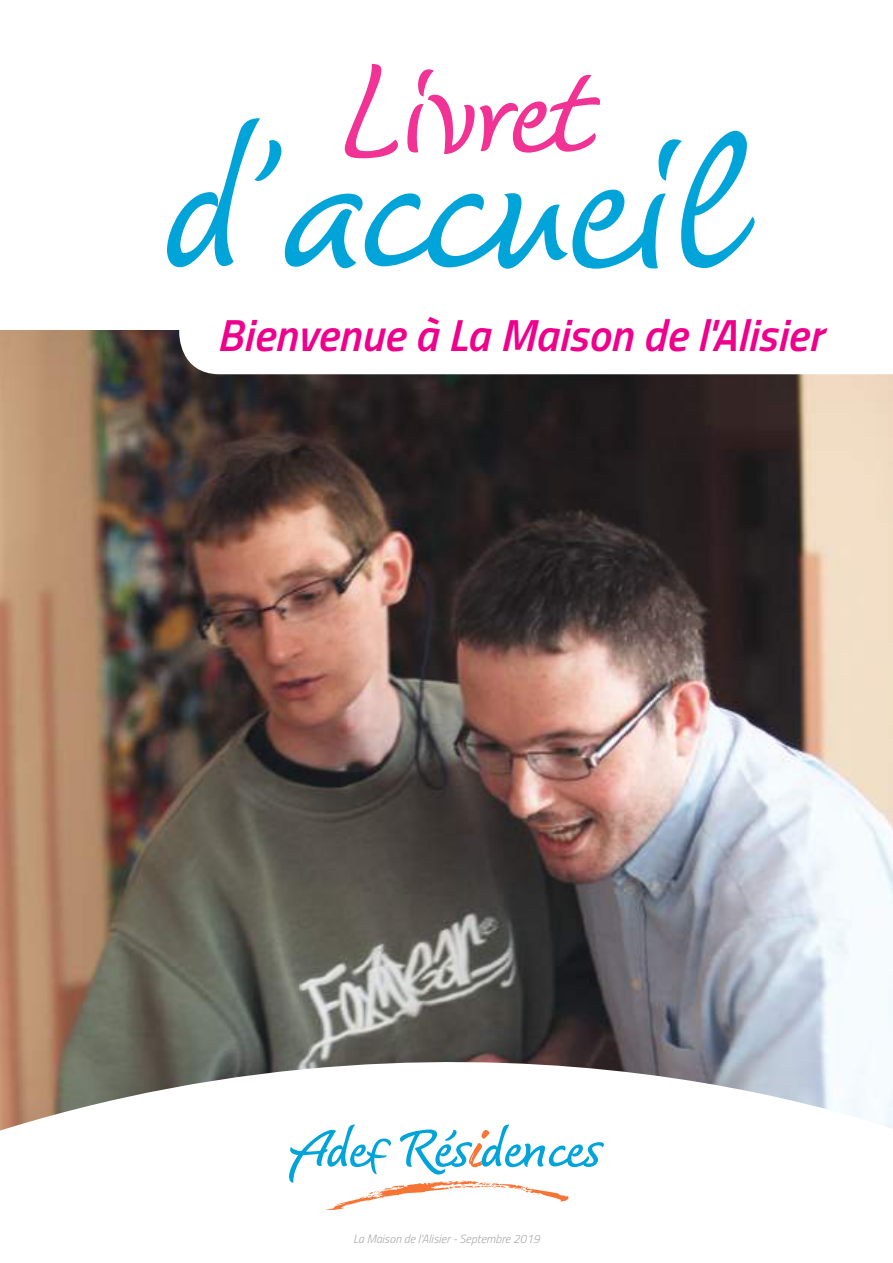
<style>
.page{position:relative;width:893px;height:1263px;background:#fff}
.page>*{position:absolute;margin:0;border:0;box-sizing:border-box;transform-origin:0 0}
.t1{font:211.5px "Dyna";color:#00a4d9}
.t2{font:135px "Dyna";color:#f03394}
.t3{font:italic 600 45px "Titillium";color:#ee008c}
.t4{font:italic 300 12px "Titillium";color:#aaaaac}
</style>
<div class="page">
<img style="left:0;top:330px;width:893px;height:639px">
<svg style="left:0;top:969px;width:893px;height:162px"></svg>
<svg style="left:289px;top:1124px;width:315px;height:86px"></svg>
<svg style="left:167px;top:63px;width:588px;height:206px"></svg>
<svg style="left:179px;top:330px;width:714px;height:44px"></svg>
<h2 class="t2" style="left:341px;top:35px;width:252px">Livret</h2>
<h1 class="t1" style="left:162px;top:85px;width:571px">d’accueil</h1>
<h3 class="t3" style="left:217px;top:301px;width:607px">Bienvenue à La Maison de l'Alisier</h3>
<p class="t4" style="left:353px;top:1230px;width:188px">La Maison de l'Alisier - Septembre 2019</p>
</div>
